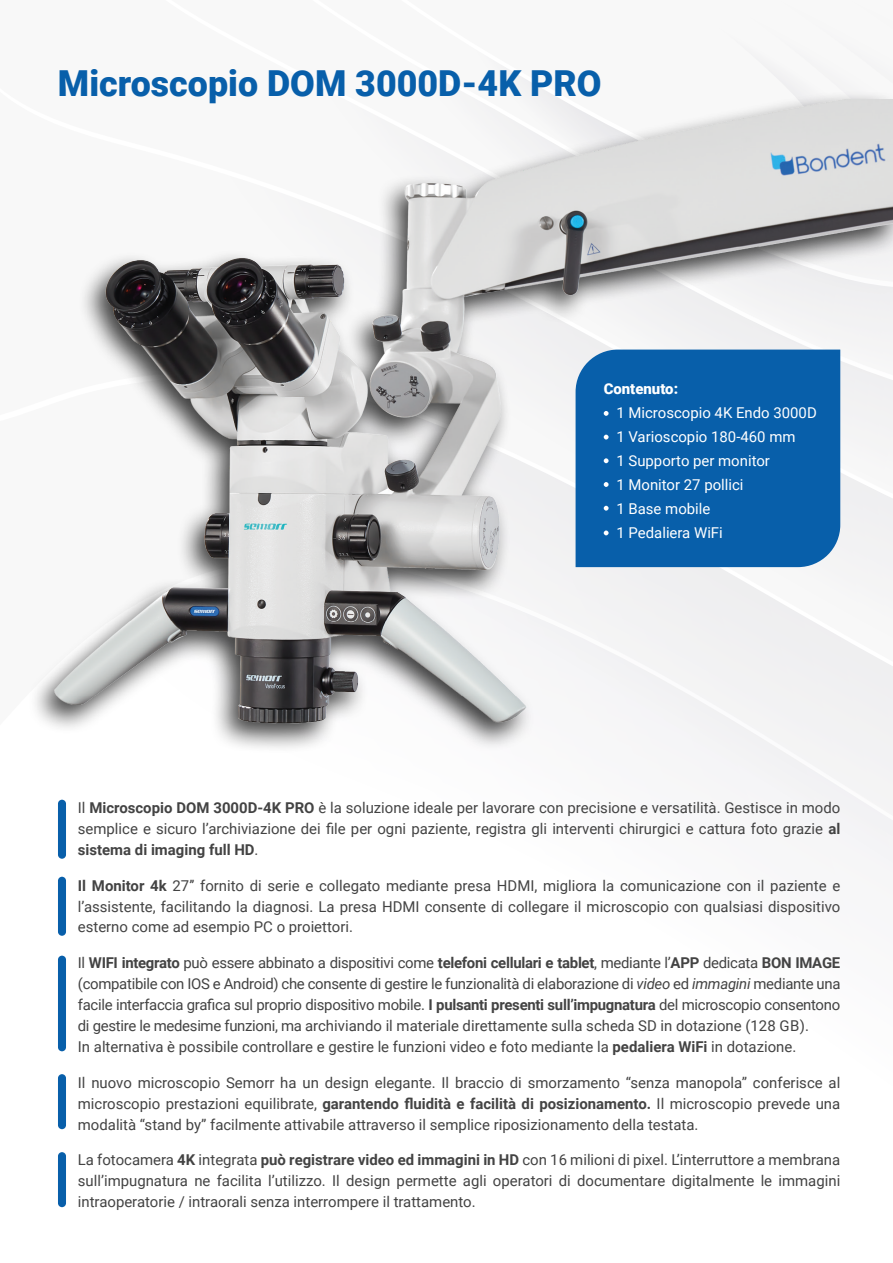
<style>
.page{position:relative;width:893px;height:1263px;background:#fff}
.page>*{position:absolute;margin:0;border:0;box-sizing:border-box;transform-origin:0 0}
.t1{font:900 35.85px "Roboto";color:#085faa}
.t2{font:15px/20.9px "Roboto";color:#434343;text-align:justify}
.t3{font:15px/20.9px "Roboto";letter-spacing:-.02em;color:#434343}
.t4{font:15px/23.9px "Roboto";color:#fff}
.t5{font:900 15px "Roboto";color:#fff}
.s1{font-weight:700}
.s2{font-style:italic}
</style>
<div class="page">
<svg style="left:58px;top:769px;width:835px;height:34px"></svg>
<svg style="left:450px;top:41px;width:395px;height:50px"></svg>
<img style="left:35px;top:100px;width:858px;height:669px">
<div style="left:58px;top:800px;width:8px;height:59px;background:#085faa;border-radius:4px"></div>
<div style="left:58px;top:877px;width:8px;height:59px;background:#085faa;border-radius:4px"></div>
<div style="left:58px;top:956px;width:8px;height:95px;background:#085faa;border-radius:4px"></div>
<div style="left:58px;top:1074px;width:8px;height:55px;background:#085faa;border-radius:4px"></div>
<div style="left:58px;top:1152px;width:8px;height:55px;background:#085faa;border-radius:4px"></div>
<div style="left:576px;top:350px;width:264px;height:217px;background:#085faa"></div>
<svg style="left:604px;top:411px;width:5px;height:5px"></svg>
<svg style="left:604px;top:435px;width:5px;height:4px"></svg>
<svg style="left:604px;top:458px;width:5px;height:5px"></svg>
<svg style="left:604px;top:482px;width:5px;height:5px"></svg>
<svg style="left:604px;top:506px;width:5px;height:5px"></svg>
<svg style="left:604px;top:530px;width:5px;height:5px"></svg>
<h1 class="t1" style="left:58px;top:58px;width:545px">Microscopio DOM 3000D-4K PRO</h1>
<p class="t5" style="left:604px;top:378px;width:76px">Contenuto:</p>
<p class="t4" style="left:616px;top:400px;width:202px">1 Microscopio 4K Endo 3000D<br>1 Varioscopio 180-460 mm<br>1 Supporto per monitor<br>1 Monitor 27 pollici<br>1 Base mobile<br>1 Pedaliera WiFi</p>
<p class="t2" style="left:78px;top:797px;width:764px">Il <span class="s1">Microscopio DOM 3000D-4K PRO</span> è la soluzione ideale per lavorare con precisione e versatilità. Gestisce in modo semplice e sicuro l’archiviazione dei file per ogni paziente, registra gli interventi chirurgici e cattura foto grazie <span class="s1">al sistema di imaging full HD</span>.</p>
<p class="t2" style="left:78px;top:874px;width:764px"><span class="s1">Il Monitor 4k</span> 27’’ fornito di serie e collegato mediante presa HDMI, migliora la comunicazione con il paziente e l’assistente, facilitando la diagnosi. La presa HDMI consente di collegare il microscopio con qualsiasi dispositivo esterno come ad esempio PC o proiettori.</p>
<p class="t3" style="left:78px;top:952px;width:764px">Il <span class="s1">WIFI integrato</span> può essere abbinato a dispositivi come <span class="s1">telefoni cellulari e tablet</span>, mediante l’<span class="s1">APP</span> dedicata <span class="s1">BON IMAGE </span>(compatibile con IOS e Android) che consente di gestire le funzionalità di elaborazione di <span class="s2">video</span> ed <span class="s2">immagini</span> mediante una facile interfaccia grafica sul proprio dispositivo mobile. <span class="s1">I pulsanti presenti sull’impugnatura</span> del microscopio consentono di gestire le medesime funzioni, ma archiviando il materiale direttamente sulla scheda SD in dotazione (128 GB).<br>In alternativa è possibile controllare e gestire le funzioni video e foto mediante la <span class="s1">pedaliera WiFi</span> in dotazione.</p>
<p class="t2" style="left:78px;top:1071px;width:764px">Il nuovo microscopio Semorr ha un design elegante. Il braccio di smorzamento “senza manopola” conferisce al microscopio prestazioni equilibrate, <span class="s1">garantendo fluidità e facilità di posizionamento.</span> Il microscopio prevede una modalità “stand by” facilmente attivabile attraverso il semplice riposizionamento della testata.</p>
<p class="t2" style="left:78px;top:1149px;width:764px">La fotocamera <span class="s1">4K</span> integrata <span class="s1">può registrare video ed immagini in HD</span> con 16 milioni di pixel. L’interruttore a membrana sull’impugnatura ne facilita l’utilizzo. Il design permette agli operatori di documentare digitalmente le immagini intraoperatorie / intraorali senza interrompere il trattamento.</p>
</div>
